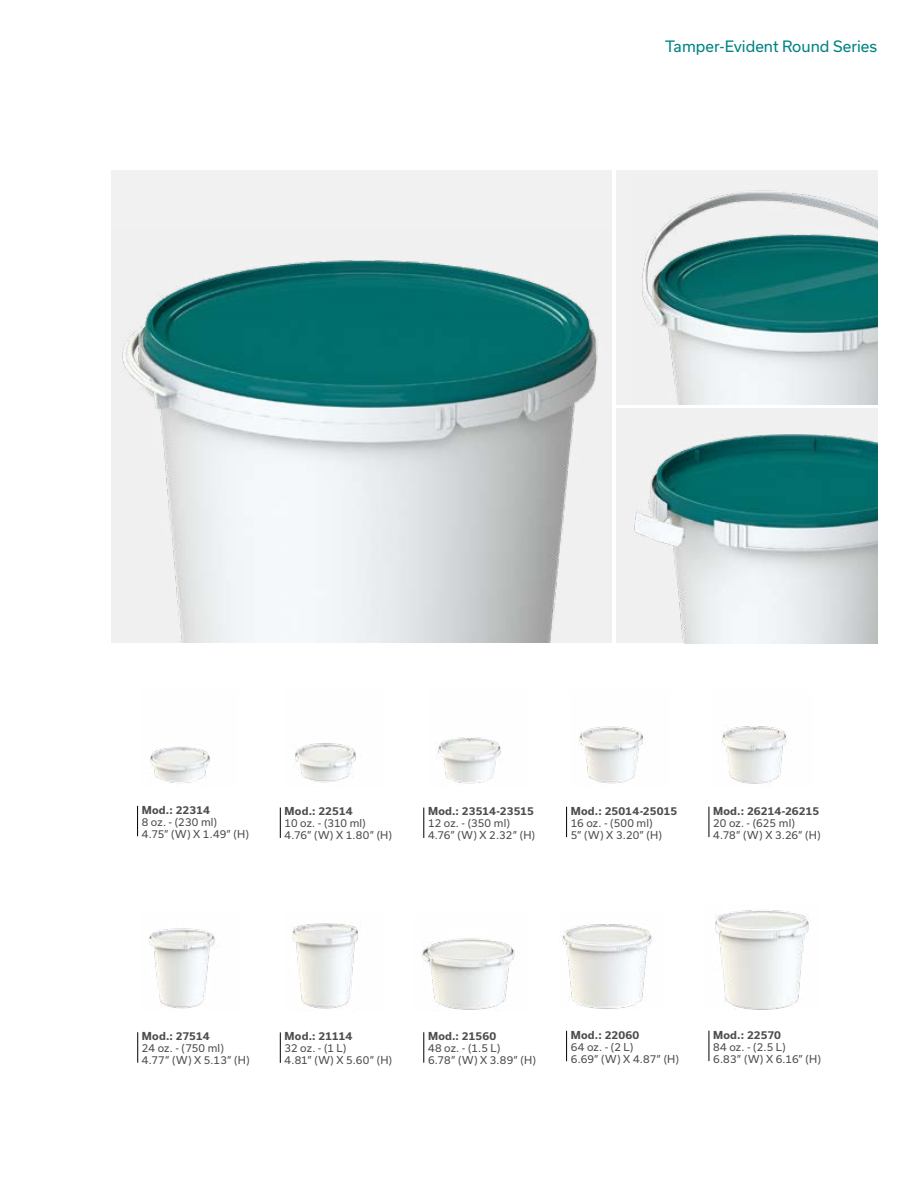
<style>
.page{position:relative;width:918px;height:1188px;background:#fff}
.page>*{position:absolute;margin:0;border:0;box-sizing:border-box;transform-origin:0 0}
.t1{font:15px "Usual";color:#008283}
.t2{font:10.5px/12px "Usual";letter-spacing:.005em;color:#4d4d4f}
.t3{font:700 10.5px "Usual";letter-spacing:.015em;color:#4d4d4f}
</style>
<div class="page">
<div style="left:112px;top:170px;width:500px;height:473px;background:#f1f1f2"></div>
<hr style="left:137px;top:806px;width:1px;height:30px;background:#000">
<img style="left:150px;top:746px;width:60px;height:37px">
<img style="left:295px;top:743px;width:61px;height:40px">
<img style="left:292px;top:922px;width:69px;height:87px">
<img style="left:436px;top:737px;width:66px;height:47px">
<img style="left:422px;top:938px;width:93px;height:72px">
<img style="left:579px;top:726px;width:64px;height:58px">
<img style="left:560px;top:924px;width:92px;height:85px">
<img style="left:722px;top:726px;width:65px;height:58px">
<img style="left:149px;top:928px;width:66px;height:81px">
<img style="left:715px;top:910px;width:94px;height:100px">
<hr style="left:280px;top:808px;width:1px;height:30px;background:#000">
<hr style="left:424px;top:808px;width:1px;height:30px;background:#000">
<hr style="left:566px;top:807px;width:1px;height:30px;background:#000">
<hr style="left:709px;top:807px;width:1px;height:30px;background:#000">
<hr style="left:709px;top:1031px;width:1px;height:30px;background:#000">
<hr style="left:137px;top:1032px;width:1px;height:31px;background:#000">
<hr style="left:280px;top:1032px;width:1px;height:31px;background:#000">
<hr style="left:424px;top:1032px;width:1px;height:31px;background:#000">
<hr style="left:566px;top:1031px;width:1px;height:30px;background:#000">
<img style="left:122px;top:260px;width:476px;height:383px">
<div style="left:616px;top:170px;width:262px;height:234px;background:#f1f1f2"></div>
<img style="left:642px;top:190px;width:236px;height:214px">
<img style="left:616px;top:409px;width:262px;height:234px">
<h1 class="t1" style="left:665px;top:37px;width:214px">Tamper-Evident Round Series</h1>
<p class="t3" style="left:142px;top:804px;width:70px">Mod.: 22314</p>
<p class="t2" style="left:142px;top:816px;width:109px">8 oz. - (230 ml)<br>4.75” (W) X 1.49” (H)</p>
<p class="t3" style="left:285px;top:805px;width:70px">Mod.: 22514</p>
<p class="t2" style="left:285px;top:817px;width:109px">10 oz. - (310 ml)<br>4.76” (W) X 1.80” (H)</p>
<p class="t3" style="left:428px;top:805px;width:108px">Mod.: 23514-23515</p>
<p class="t2" style="left:428px;top:817px;width:109px">12 oz. - (350 ml)<br>4.76” (W) X 2.32” (H)</p>
<p class="t3" style="left:571px;top:805px;width:108px">Mod.: 25014-25015</p>
<p class="t2" style="left:571px;top:817px;width:93px">16 oz. - (500 ml)<br>5” (W) X 3.20” (H)</p>
<p class="t3" style="left:713px;top:805px;width:108px">Mod.: 26214-26215</p>
<p class="t2" style="left:713px;top:817px;width:109px">20 oz. - (625 ml)<br>4.78” (W) X 3.26” (H)</p>
<p class="t3" style="left:142px;top:1030px;width:69px">Mod.: 27514</p>
<p class="t2" style="left:142px;top:1042px;width:109px">24 oz. - (750 ml)<br>4.77” (W) X 5.13” (H)</p>
<p class="t3" style="left:285px;top:1030px;width:69px">Mod.: 21114</p>
<p class="t2" style="left:285px;top:1042px;width:109px">32 oz. - (1 L)<br>4.81” (W) X 5.60” (H)</p>
<p class="t3" style="left:428px;top:1030px;width:70px">Mod.: 21560</p>
<p class="t2" style="left:428px;top:1042px;width:110px">48 oz. - (1.5 L)<br>6.78” (W) X 3.89” (H)</p>
<p class="t3" style="left:571px;top:1029px;width:70px">Mod.: 22060</p>
<p class="t2" style="left:571px;top:1041px;width:110px">64 oz. - (2 L)<br>6.69” (W) X 4.87” (H)</p>
<p class="t3" style="left:713px;top:1029px;width:69px">Mod.: 22570</p>
<p class="t2" style="left:713px;top:1041px;width:109px">84 oz. - (2.5 L)<br>6.83” (W) X 6.16” (H)</p>
</div>
